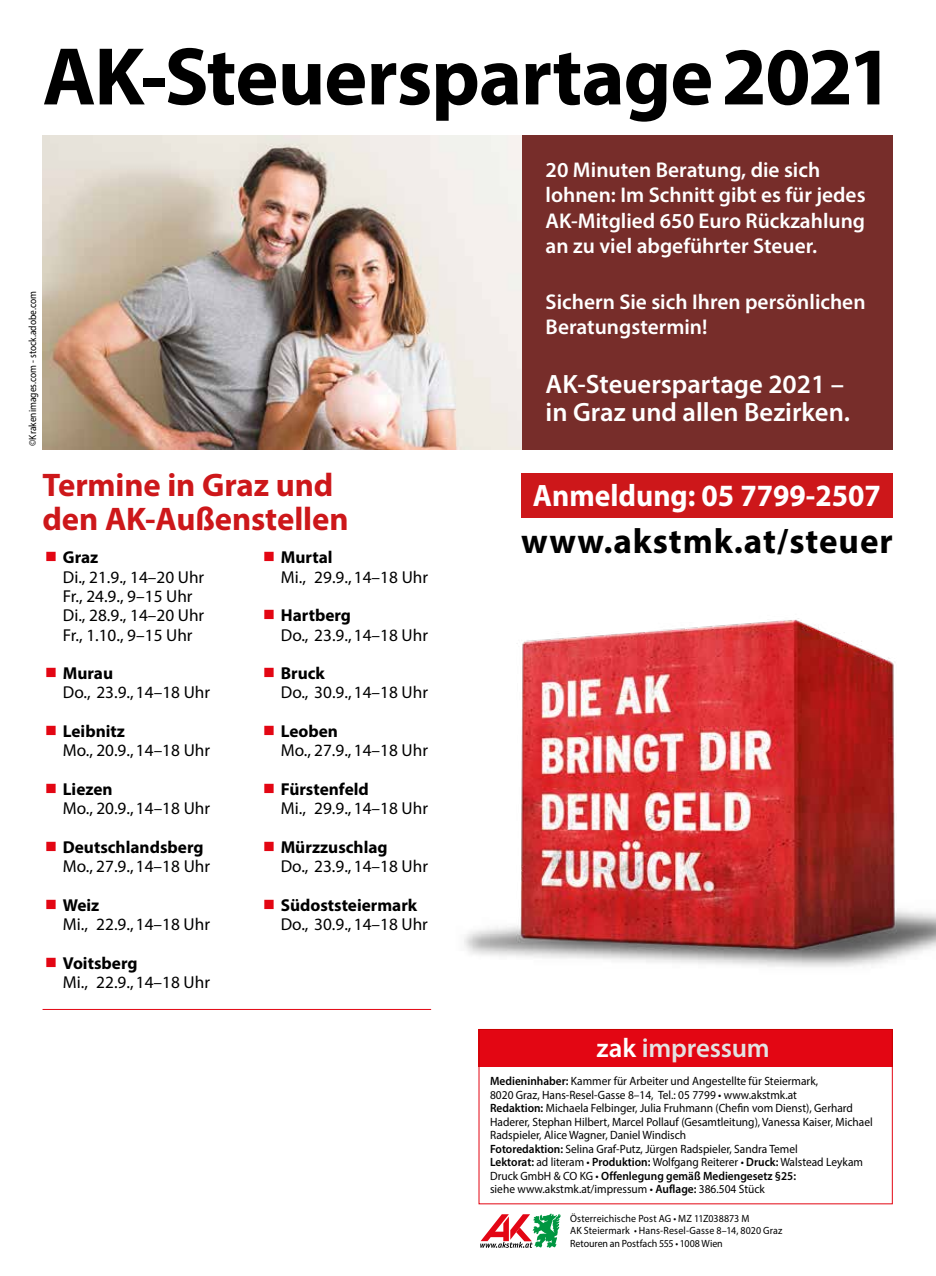
<style>
.page{position:relative;width:936px;height:1276px;background:#fff}
.page>*{position:absolute;margin:0;border:0;box-sizing:border-box;transform-origin:0 0}
.t1{font:700 82.5px "Myriad Pro";letter-spacing:-.015em;color:#000}
.t2{font:700 35.1px "Myriad Pro";letter-spacing:.025em;color:#000}
.t3{font:700 32.7px/34.2px "Myriad Pro";letter-spacing:-.005em;color:#cd171a}
.t4{font:700 31.05px "Myriad Pro";color:#fff;scale:.95 1}
.t5{font:600 27px "Myriad Pro";letter-spacing:-.01em;color:#e3e3e3}
.t6{font:600 26.55px/28.5px "Myriad Pro";color:#fff}
.t7{font:600 21.3px/25.5px "Myriad Pro";color:#fff}
.t8{font:17.25px/19.4px "Myriad Pro";color:#000}
.t9{font:700 17.25px "Myriad Pro";color:#000}
.t10{font:12px/13.5px "Myriad Pro";color:#000;scale:.95 1}
.t11{font:10.5px/12.6px "Myriad Pro";color:#000;scale:.95 1}
.t12{font:10.5px "Myriad Pro";color:#000;scale:.9 1}
.s1{font-family:"Koz Go Pro";color:#e30613}
.s2{font-weight:700}
.s3{font-family:"Koz Go Pro";font-weight:400;color:#e30613}
.s4{color:#fff}
.s5{font-weight:600}
</style>
<div class="page">
<div style="left:497px;top:135px;width:395px;height:315px;background:#772d2a"></div>
<hr style="left:43px;top:1009px;width:388px;height:1px;background:#e30613">
<div style="left:478px;top:1029px;width:414px;height:37px;background:#e30613"></div>
<img style="left:43px;top:135px;width:478px;height:315px">
<div style="left:521px;top:473px;width:371px;height:44px;background:#cd171a"></div>
<img style="left:464px;top:618px;width:471px;height:349px">
<svg style="left:480px;top:1213px;width:80px;height:34px"></svg>
<p class="t1" style="left:43px;top:23px;width:852px">AK-Steuerspartage 2021</p>
<p class="t12" style="left:26px;top:446px;width:174px;rotate:-90deg">©Krakenimages.com - stock.adobe.com</p>
<p class="t3" style="left:43px;top:467px;width:308px">Termine in Graz und den AK-Außenstellen</p>
<p class="t8" style="left:63px;top:547px;width:143px;text-indent:-20px"><span class="s1">▪</span> <span class="s2">Graz<br></span>Di., 21.9., 14–20 Uhr<br>Fr., 24.9., 9–15 Uhr<br>Di., 28.9., 14–20 Uhr<br>Fr., 1.10., 9–15 Uhr</p>
<p class="t9" style="left:43px;top:662px;width:72px"><span class="s3">▪</span> Murau</p>
<p class="t8" style="left:63px;top:682px;width:149px">Do., 23.9., 14–18 Uhr</p>
<p class="t9" style="left:43px;top:720px;width:84px"><span class="s3">▪</span> Leibnitz</p>
<p class="t8" style="left:63px;top:740px;width:149px">Mo., 20.9., 14–18 Uhr</p>
<p class="t9" style="left:42px;top:778px;width:72px"><span class="s3">▪</span> Liezen</p>
<p class="t8" style="left:63px;top:798px;width:149px">Mo., 20.9., 14–18 Uhr</p>
<p class="t9" style="left:42px;top:835px;width:162px"><span class="s3">▪</span> Deutschlandsberg</p>
<p class="t8" style="left:63px;top:856px;width:149px">Mo., 27.9., 14–18 Uhr</p>
<p class="t9" style="left:42px;top:893px;width:58px"><span class="s3">▪</span> Weiz</p>
<p class="t8" style="left:63px;top:914px;width:149px">Mi., 22.9., 14–18 Uhr</p>
<p class="t9" style="left:42px;top:951px;width:97px"><span class="s3">▪</span> Voitsberg</p>
<p class="t8" style="left:63px;top:972px;width:149px">Mi., 22.9., 14–18 Uhr</p>
<p class="t9" style="left:260px;top:546px;width:74px"><span class="s3">▪</span> Murtal</p>
<p class="t8" style="left:281px;top:567px;width:149px">Mi., 29.9., 14–18 Uhr</p>
<p class="t9" style="left:260px;top:604px;width:92px"><span class="s3">▪</span> Hartberg</p>
<p class="t8" style="left:281px;top:625px;width:149px">Do., 23.9., 14–18 Uhr</p>
<p class="t9" style="left:260px;top:662px;width:66px"><span class="s3">▪</span> Bruck</p>
<p class="t8" style="left:281px;top:682px;width:149px">Do., 30.9., 14–18 Uhr</p>
<p class="t9" style="left:260px;top:720px;width:79px"><span class="s3">▪</span> Leoben</p>
<p class="t8" style="left:281px;top:740px;width:149px">Mo., 27.9., 14–18 Uhr</p>
<p class="t9" style="left:260px;top:778px;width:110px"><span class="s3">▪</span> Fürstenfeld</p>
<p class="t8" style="left:281px;top:798px;width:149px">Mi., 29.9., 14–18 Uhr</p>
<p class="t9" style="left:260px;top:835px;width:129px"><span class="s3">▪</span> Mürzzuschlag</p>
<p class="t8" style="left:281px;top:856px;width:149px">Do., 23.9., 14–18 Uhr</p>
<p class="t9" style="left:260px;top:893px;width:158px"><span class="s3">▪</span> Südoststeiermark</p>
<p class="t8" style="left:281px;top:914px;width:149px">Do., 30.9., 14–18 Uhr</p>
<p class="t7" style="left:545px;top:156px;width:321px">20 Minuten Beratung, die sich lohnen: Im Schnitt gibt es für jedes<br>AK-Mitglied 650 Euro Rückzahlung an zu viel abgeführter Steuer.</p>
<p class="t7" style="left:545px;top:288px;width:321px">Sichern Sie sich Ihren persönlichen<br>Beratungstermin!</p>
<p class="t6" style="left:545px;top:369px;width:306px">AK-Steuerspartage 2021 – in Graz und allen Bezirken.</p>
<p class="t4" style="left:533px;top:475px;width:368px">Anmeldung: 05 7799-2507</p>
<p class="t2" style="left:521px;top:518px;width:373px">www.akstmk.at/steuer</p>
<p class="t5" style="left:596px;top:1030px;width:175px"><span class="s4">zak</span> impressum</p>
<p class="t10" style="left:490px;top:1074px;width:404px"><span class="s5">Medieninhaber:</span> Kammer für Arbeiter und Angestellte für Steiermark,<br>8020 Graz, Hans-Resel-Gasse 8–14, Tel.: 05 7799 • www.akstmk.at<br><span class="s5">Redaktion:</span> Michaela Felbinger, Julia Fruhmann (Chefn vom Dienst), Gerhard Haderer, Stephan Hilbert, Marcel Pollauf (Gesamtleitung), Vanessa Kaiser, Michael Radspieler, Alice Wagner, Daniel Windisch<br><span class="s5">Fotoredaktion:</span> Selina Graf-Putz, Jürgen Radspieler, Sandra Temel<br><span class="s5">Lektorat:</span> ad literam • <span class="s5">Produktion:</span> Wolfgang Reiterer • <span class="s5">Druck:</span> Walstead Leykam Druck GmbH &amp; CO KG • <span class="s5">Offenlegung gemäß Mediengesetz §25:<br></span>siehe www.akstmk.at/impressum • <span class="s5">Auflage:</span> 386.504 Stück</p>
<p class="t11" style="left:570px;top:1211px;width:225px">Österreichische Post AG • MZ 11Z038873 M<br>AK Steiermark • Hans-Resel-Gasse 8–14, 8020 Graz<br>Retouren an Postfach 555 • 1008 Wien</p>
</div>
